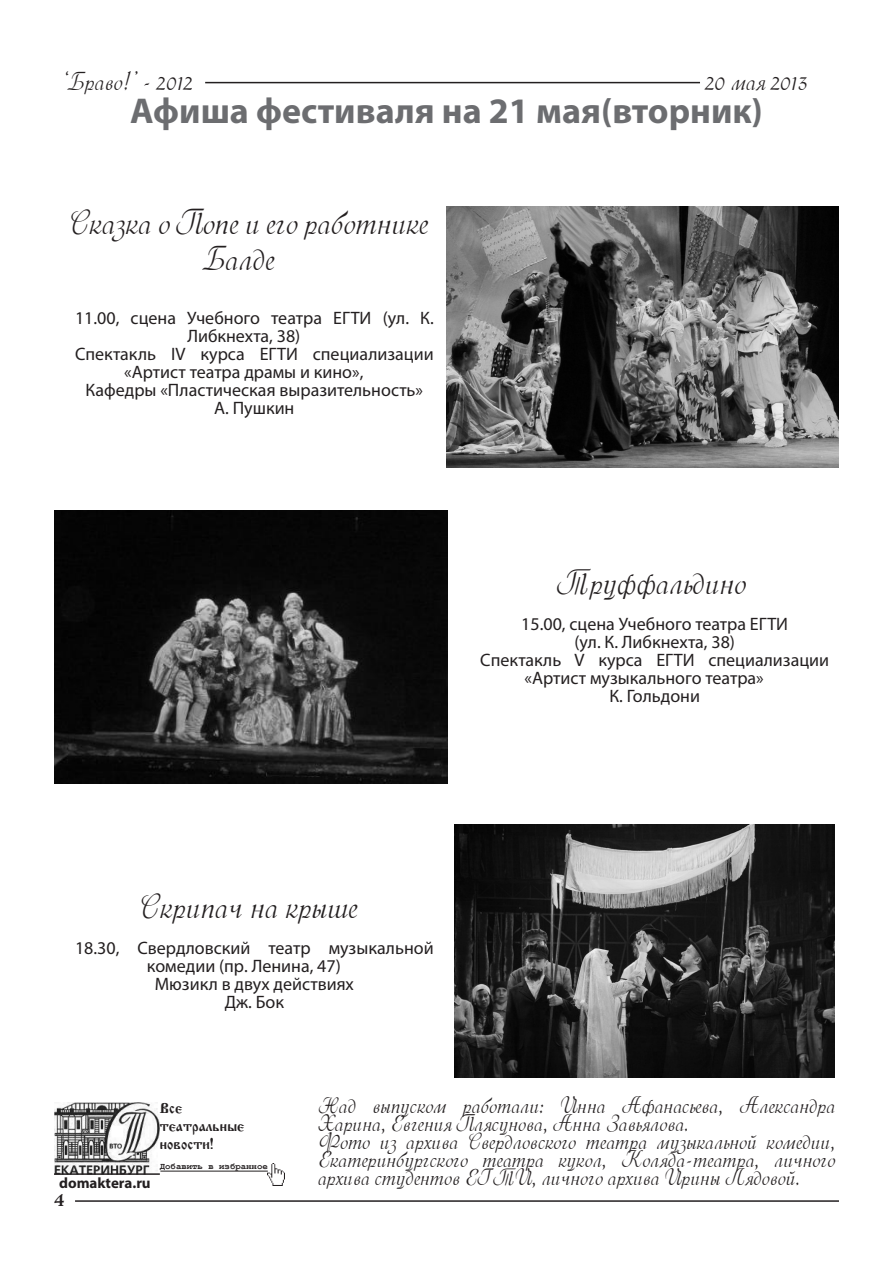
<style>
.page{position:relative;width:893px;height:1263px;background:#fff}
.page>*{position:absolute;margin:0;border:0;box-sizing:border-box;transform-origin:0 0}
.Paragraph_-_with_ind{font:36px/36px "Menuetscript";color:#231f20;text-align:center}
.Main_Heading_2{font:700 36px "Myriad Pro";color:#6c6d70}
.Paragraph_-_without{font:27px "Menuetscript";color:#231f20}
.Main_Heading_2-2{font:24px/18px "Menuetscript";color:#231f20}
.Paragraph_-_with_ind-2{font:18px/18px "Myriad Pro";color:#231f20}
.t1{font:18px "Cyrillic Old";color:#231f20}
.t2{font:15px "Cyrillic Old";color:#231f20}
.Paragraph_-_without-2{font:700 15px "Myriad Pro";color:#231f20}
.t3{font:700 9px "Courier New";color:#231f20}
</style>
<div class="page">
<hr style="left:75px;top:1200px;width:764px;height:2px;background:#231f20">
<img style="left:54px;top:1103px;width:106px;height:70px">
<hr style="left:54px;top:1173px;width:106px;height:2px;background:#231f20">
<hr style="left:160px;top:1171px;width:108px;height:1px;background:#231f20">
<img style="left:268px;top:1163px;width:17px;height:22px">
<hr style="left:205px;top:82px;width:495px;height:1px;background:#231f20">
<img style="left:446px;top:206px;width:393px;height:261px">
<img style="left:54px;top:510px;width:394px;height:273px">
<img style="left:454px;top:824px;width:380px;height:253px">
<p class="Paragraph_-_without" style="left:67px;top:66px;width:132px">‘Браво!’ - 2012</p>
<p class="Paragraph_-_without" style="left:709px;top:66px;width:104px">20 мая 2013</p>
<p class="Main_Heading_2" style="left:130px;top:87px;width:634px">Афиша фестиваля на 21 мая(вторник)</p>
<p class="Paragraph_-_with_ind" style="left:75px;top:204px;width:360px">Сказка о Попе и его работнике<br>Балде</p>
<p class="Paragraph_-_with_ind-2" style="left:187px;top:309px;width:248px;text-indent:-112px">11.00, сцена Учебного театра ЕГТИ (ул. К.<br>Либкнехта, 38)</p>
<p class="Paragraph_-_with_ind-2" style="left:124px;top:345px;width:311px;text-indent:-49px">Спектакль IV курса ЕГТИ специализации «Артист театра драмы и кино»,</p>
<p class="Paragraph_-_with_ind-2" style="left:86px;top:381px;width:339px">Кафедры «Пластическая выразительность»</p>
<p class="Paragraph_-_with_ind-2" style="left:214px;top:399px;width:82px">А. Пушкин</p>
<p class="Paragraph_-_with_ind" style="left:558px;top:564px;width:195px">Труффальдино</p>
<p class="Paragraph_-_with_ind-2" style="left:521px;top:615px;width:268px">15.00, сцена Учебного театра ЕГТИ</p>
<p class="Paragraph_-_with_ind-2" style="left:574px;top:633px;width:162px">(ул. К. Либкнехта, 38)</p>
<p class="Paragraph_-_with_ind-2" style="left:525px;top:651px;width:306px;text-indent:-44px">Спектакль V курса ЕГТИ специализации «Артист музыкального театра»</p>
<p class="Paragraph_-_with_ind-2" style="left:609px;top:687px;width:92px">К. Гольдони</p>
<p class="Paragraph_-_with_ind" style="left:146px;top:888px;width:219px">Скрипач на крыше</p>
<p class="Paragraph_-_with_ind-2" style="left:147px;top:939px;width:288px;text-indent:-72px">18.30, Свердловский театр музыкальной комедии (пр. Ленина, 47)</p>
<p class="Paragraph_-_with_ind-2" style="left:155px;top:975px;width:201px">Мюзикл в двух действиях</p>
<p class="Paragraph_-_with_ind-2" style="left:225px;top:993px;width:61px">Дж. Бок</p>
<p class="Paragraph_-_without-2" style="left:59px;top:1173px;width:93px">domaktera.ru</p>
<p class="t1" style="left:54px;top:1190px;width:12px">4</p>
<p class="t2" style="left:160px;top:1100px;width:24px">Все</p>
<p class="t2" style="left:160px;top:1118px;width:86px">театральные</p>
<p class="t2" style="left:160px;top:1136px;width:55px">новости!</p>
<p class="t3" style="left:160px;top:1160px;width:109px">Добавить в избранное</p>
<p class="Main_Heading_2-2" style="left:322px;top:1096px;width:519px">Над выпуском работали: Инна Афанасьева, Александра<br>Харина, Евгения Плясунова, Анна Завьялова.</p>
<p class="Main_Heading_2-2" style="left:322px;top:1132px;width:519px;text-align:justify">Фото из архива Свердловского театра музыкальной комедии, Екатеринбургского театра кукол, Коляда-театра, личного архива студентов ЕГТИ, личного архива Ирины Лядовой.</p>
</div>
